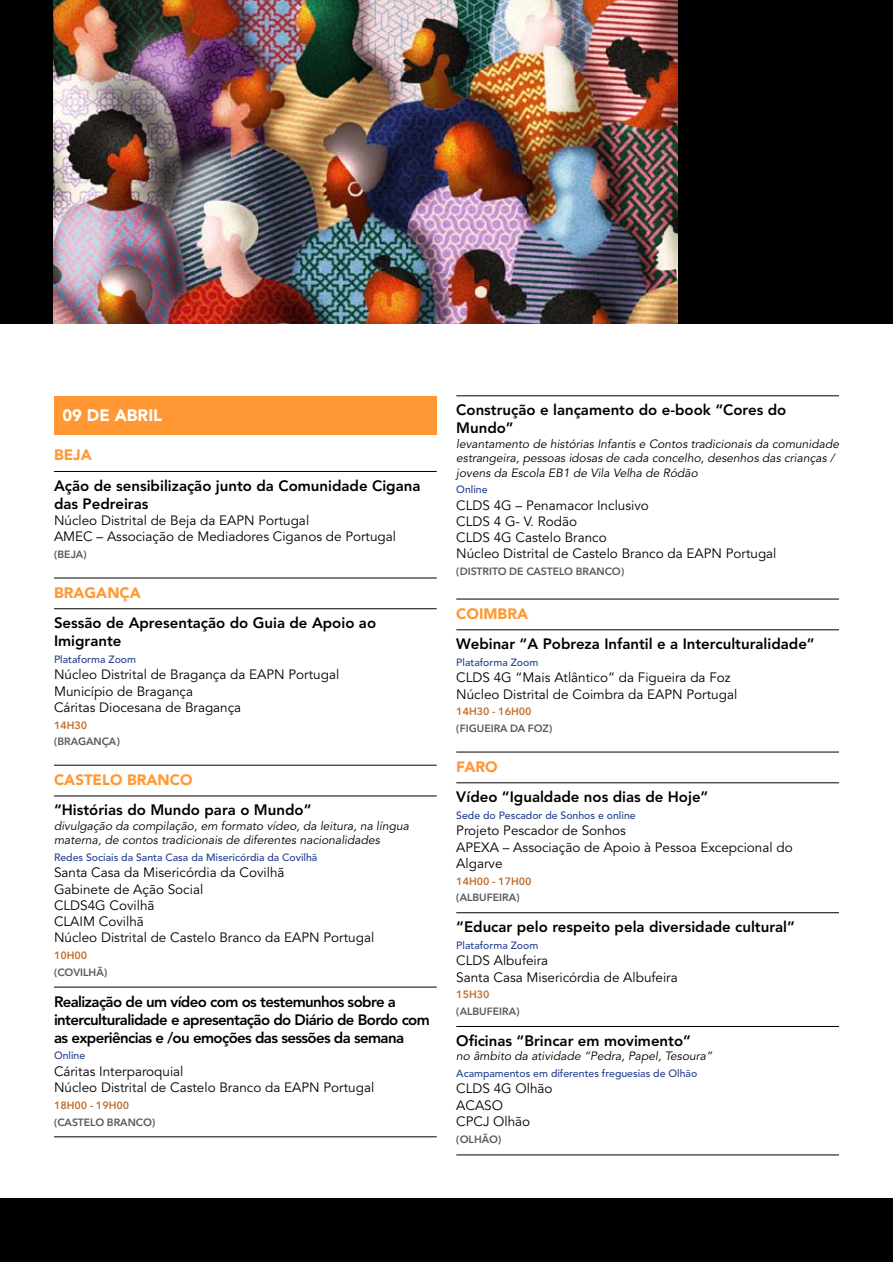
<style>
.page{position:relative;width:893px;height:1263px;background:#fff}
.page>*{position:absolute;margin:0;border:0;box-sizing:border-box;transform-origin:0 0}
.t1{font:900 16.5px "Avenir LT Std";color:#fff}
.t2{font:800 15px/18px "Avenir LT Std";color:#000}
.t3{font:800 15px/18px "Avenir LT Std";letter-spacing:-.04em;color:#000}
.t4{font:900 15px "Avenir LT Std";color:#ff9834}
.t5{font:13.5px/16.2px "Avenir LT Std";color:#000}
.t6{font:italic 12px/14.4px "Avenir LT Std";color:#000}
.t7{font:500 10.5px "Avenir LT Std";color:#25408f}
.t8{font:600 10.5px "Avenir Next LT Pro";color:#58595b}
.t9{font:600 10.5px "Avenir Next LT Pro";color:#c06c2a}
</style>
<div class="page">
<div style="left:0;top:1199px;width:892px;height:63px;background:#000"></div>
<div style="left:0;top:0;width:892px;height:324px;background:#000"></div>
<img style="left:53px;top:0;width:624px;height:324px">
<hr style="left:456px;top:395px;width:383px;height:1px;background:#000">
<hr style="left:456px;top:599px;width:383px;height:1px;background:#000">
<hr style="left:456px;top:629px;width:383px;height:1px;background:#000">
<hr style="left:456px;top:752px;width:383px;height:1px;background:#000">
<hr style="left:456px;top:782px;width:383px;height:1px;background:#000">
<hr style="left:456px;top:912px;width:383px;height:1px;background:#000">
<hr style="left:456px;top:1026px;width:383px;height:1px;background:#000">
<div style="left:54px;top:396px;width:383px;height:39px;background:#ff9834"></div>
<hr style="left:54px;top:471px;width:383px;height:1px;background:#000">
<hr style="left:54px;top:578px;width:383px;height:1px;background:#000">
<hr style="left:54px;top:608px;width:383px;height:1px;background:#000">
<hr style="left:54px;top:765px;width:383px;height:1px;background:#000">
<hr style="left:54px;top:795px;width:383px;height:1px;background:#000">
<hr style="left:54px;top:987px;width:383px;height:1px;background:#000">
<hr style="left:54px;top:1136px;width:383px;height:1px;background:#000">
<hr style="left:456px;top:1154px;width:383px;height:1px;background:#000">
<p class="t1" style="left:63px;top:405px;width:101px">09 DE ABRIL</p>
<p class="t4" style="left:54px;top:446px;width:39px">BEJA</p>
<p class="t2" style="left:54px;top:477px;width:368px">Ação de sensibilização junto da Comunidade Cigana das Pedreiras</p>
<p class="t5" style="left:54px;top:513px;width:344px">Núcleo Distrital de Beja da EAPN Portugal<br>AMEC – Associação de Mediadores Ciganos de Portugal</p>
<p class="t8" style="left:54px;top:548px;width:34px">(BEJA)</p>
<p class="t4" style="left:54px;top:583px;width:88px">BRAGANÇA</p>
<p class="t2" style="left:54px;top:614px;width:324px">Sessão de Apresentação do Guia de Apoio ao<br>Imigrante</p>
<p class="t7" style="left:54px;top:653px;width:84px">Plataforma Zoom</p>
<p class="t5" style="left:54px;top:667px;width:287px">Núcleo Distrital de Bragança da EAPN Portugal<br>Município de Bragança<br>Cáritas Diocesana de Bragança</p>
<p class="t9" style="left:54px;top:718px;width:35px">14H30</p>
<p class="t8" style="left:54px;top:735px;width:67px">(BRAGANÇA)</p>
<p class="t4" style="left:54px;top:770px;width:140px">CASTELO BRANCO</p>
<p class="t2" style="left:54px;top:801px;width:259px">“Histórias do Mundo para o Mundo”</p>
<p class="t6" style="left:54px;top:819px;width:356px">divulgação da compilação, em formato vídeo, da leitura, na língua materna, de contos tradicionais de diferentes nacionalidades</p>
<p class="t7" style="left:54px;top:851px;width:265px">Redes Sociais da Santa Casa da Misericórdia da Covilhã</p>
<p class="t5" style="left:54px;top:865px;width:322px">Santa Casa da Misericórdia da Covilhã<br>Gabinete de Ação Social<br>CLDS4G Covilhã<br>CLAIM Covilhã<br>Núcleo Distrital de Castelo Branco da EAPN Portugal</p>
<p class="t9" style="left:54px;top:949px;width:35px">10H00</p>
<p class="t8" style="left:54px;top:966px;width:55px">(COVILHÃ)</p>
<p class="t3" style="left:54px;top:992px;width:377px">Realização de um vídeo com os testemunhos sobre a interculturalidade e apresentação do Diário de Bordo com as experiências e /ou emoções das sessões da semana</p>
<p class="t7" style="left:54px;top:1050px;width:33px">Online</p>
<p class="t5" style="left:54px;top:1063px;width:322px">Cáritas Interparoquial<br>Núcleo Distrital de Castelo Branco da EAPN Portugal</p>
<p class="t9" style="left:54px;top:1099px;width:77px">18H00 - 19H00</p>
<p class="t8" style="left:54px;top:1115px;width:103px">(CASTELO BRANCO)</p>
<p class="t2" style="left:456px;top:401px;width:332px">Construção e lançamento do e-book “Cores do<br>Mundo”</p>
<p class="t6" style="left:456px;top:437px;width:384px">levantamento de histórias Infantis e Contos tradicionais da comunidade estrangeira, pessoas idosas de cada concelho, desenhos das crianças / jovens da Escola EB1 de Vila Velha de Ródão</p>
<p class="t7" style="left:456px;top:484px;width:33px">Online</p>
<p class="t5" style="left:456px;top:497px;width:322px">CLDS 4G – Penamacor Inclusivo<br>CLDS 4 G- V. Rodão<br>CLDS 4G Castelo Branco<br>Núcleo Distrital de Castelo Branco da EAPN Portugal</p>
<p class="t8" style="left:456px;top:565px;width:170px">(DISTRITO DE CASTELO BRANCO)</p>
<p class="t4" style="left:456px;top:604px;width:73px">COIMBRA</p>
<p class="t2" style="left:456px;top:635px;width:360px">Webinar “A Pobreza Infantil e a Interculturalidade”</p>
<p class="t7" style="left:456px;top:656px;width:84px">Plataforma Zoom</p>
<p class="t5" style="left:456px;top:670px;width:282px">CLDS 4G “Mais Atlântico” da Figueira da Foz<br>Núcleo Distrital de Coimbra da EAPN Portugal</p>
<p class="t9" style="left:456px;top:705px;width:77px">14H30 - 16H00</p>
<p class="t8" style="left:456px;top:722px;width:98px">(FIGUEIRA DA FOZ)</p>
<p class="t4" style="left:456px;top:757px;width:43px">FARO</p>
<p class="t2" style="left:456px;top:788px;width:254px">Vídeo “Igualdade nos dias de Hoje”</p>
<p class="t7" style="left:456px;top:809px;width:181px">Sede do Pescador de Sonhos e online</p>
<p class="t5" style="left:456px;top:823px;width:338px">Projeto Pescador de Sonhos<br>APEXA – Associação de Apoio à Pessoa Excepcional do<br>Algarve</p>
<p class="t9" style="left:456px;top:874px;width:77px">14H00 - 17H00</p>
<p class="t8" style="left:456px;top:891px;width:65px">(ALBUFEIRA)</p>
<p class="t2" style="left:456px;top:918px;width:340px">“Educar pelo respeito pela diversidade cultural”</p>
<p class="t7" style="left:456px;top:939px;width:84px">Plataforma Zoom</p>
<p class="t5" style="left:456px;top:953px;width:223px">CLDS Albufeira<br>Santa Casa Misericórdia de Albufeira</p>
<p class="t9" style="left:456px;top:988px;width:35px">15H30</p>
<p class="t8" style="left:456px;top:1005px;width:65px">(ALBUFEIRA)</p>
<p class="t2" style="left:456px;top:1032px;width:236px">Oficinas “Brincar em movimento”</p>
<p class="t6" style="left:456px;top:1049px;width:258px">no âmbito da atividade “Pedra, Papel, Tesoura”</p>
<p class="t7" style="left:456px;top:1067px;width:242px">Acampamentos em diferentes freguesias de Olhão</p>
<p class="t5" style="left:456px;top:1081px;width:98px">CLDS 4G Olhão<br>ACASO<br>CPCJ Olhão</p>
<p class="t8" style="left:456px;top:1132px;width:47px">(OLHÃO)</p>
</div>
